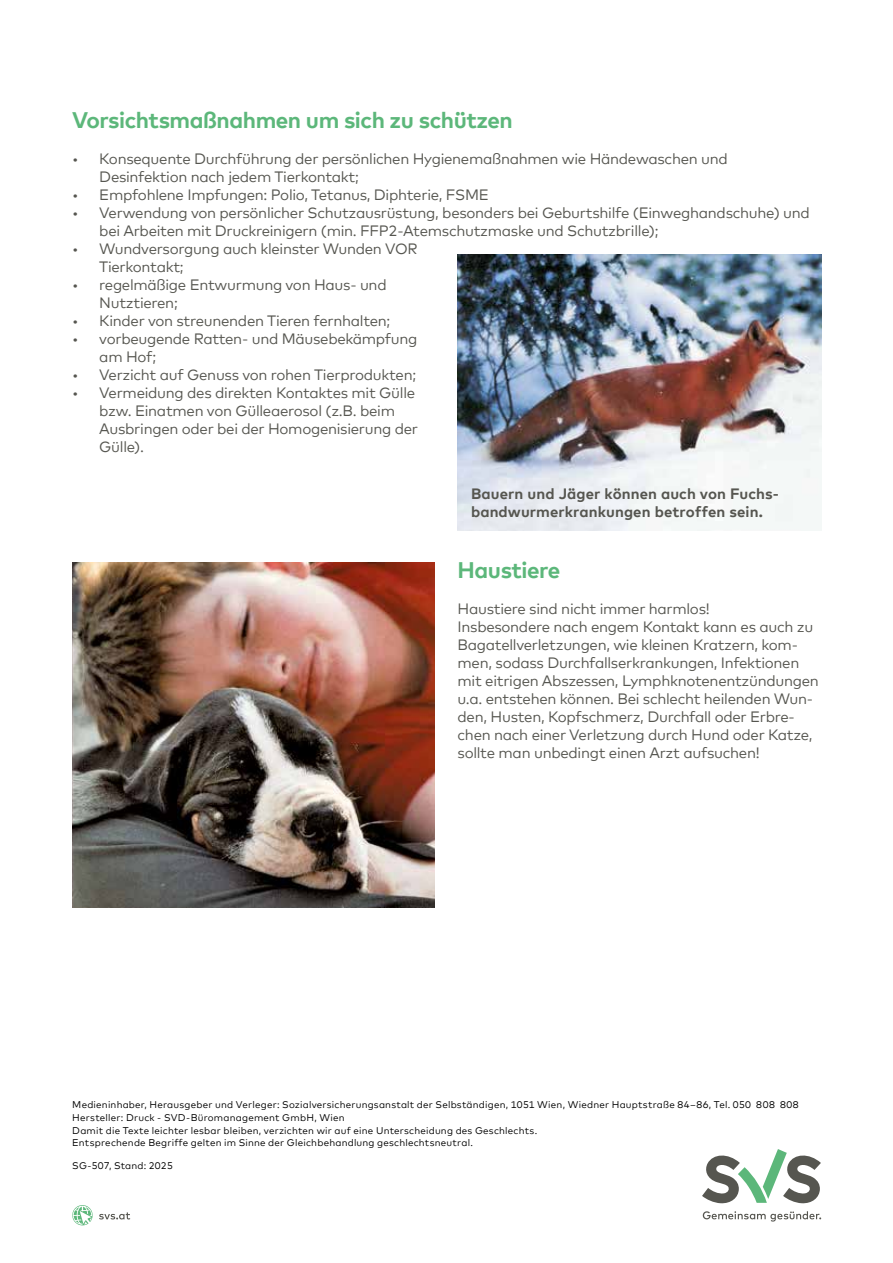
<style>
.page{position:relative;width:893px;height:1263px;background:#fff}
.page>*{position:absolute;margin:0;border:0;box-sizing:border-box;transform-origin:0 0}
.t1{font:700 22.5px "Mark Offc Pro";letter-spacing:-.02em;color:#5cb77a}
.t2{font:15px/18px "Mark Offc Pro";letter-spacing:-.02em;color:#565650}
.t3{font:700 15px/18px "Mark Offc Pro";letter-spacing:.005em;color:#565650}
.t4{font:9.75px/12.8px "Mark Offc Pro";letter-spacing:.02em;color:#000}
</style>
<div class="page">
<svg style="left:702px;top:1149px;width:119px;height:55px"></svg>
<svg style="left:703px;top:1211px;width:118px;height:10px"></svg>
<svg style="left:72px;top:1205px;width:21px;height:20px"></svg>
<svg style="left:99px;top:1212px;width:31px;height:7px"></svg>
<img style="left:72px;top:562px;width:362px;height:345px">
<img style="left:458px;top:254px;width:363px;height:277px">
<h1 class="t1" style="left:72px;top:103px;width:442px">Vorsichtsmaßnahmen um sich zu schützen</h1>
<p class="t2" style="left:99px;top:149px;width:630px;text-indent:-27px">• Konsequente Durchführung der persönlichen Hygienemaßnahmen wie Händewaschen und<br>Desinfektion nach jedem Tierkontakt;</p>
<p class="t2" style="left:72px;top:185px;width:418px">• Empfohlene Impfungen: Polio, Tetanus, Diphterie, FSME</p>
<p class="t2" style="left:99px;top:203px;width:712px;text-indent:-27px">• Verwendung von persönlicher Schutzausrüstung, besonders bei Geburtshilfe (Einweghandschuhe) und bei Arbeiten mit Druckreinigern (min. FFP2-Atemschutzmaske und Schutzbrille);</p>
<p class="t2" style="left:99px;top:239px;width:320px;text-indent:-27px">• Wundversorgung auch kleinster Wunden VOR<br>Tierkontakt;</p>
<p class="t2" style="left:99px;top:275px;width:289px;text-indent:-27px">• regelmäßige Entwurmung von Haus- und<br>Nutztieren;</p>
<p class="t2" style="left:72px;top:311px;width:320px">• Kinder von streunenden Tieren fernhalten;</p>
<p class="t2" style="left:99px;top:329px;width:320px;text-indent:-27px">• vorbeugende Ratten- und Mäusebekämpfung am Hof;</p>
<p class="t2" style="left:72px;top:365px;width:345px">• Verzicht auf Genuss von rohen Tierprodukten;</p>
<p class="t2" style="left:99px;top:383px;width:320px;text-indent:-27px">• Vermeidung des direkten Kontaktes mit Gülle bzw. Einatmen von Gülleaerosol (z.B. beim Ausbringen oder bei der Homogenisierung der Gülle).</p>
<p class="t3" style="left:471px;top:484px;width:309px">Bauern und Jäger können auch von Fuchs&shy;bandwurmerkrankungen betroffen sein.</p>
<h1 class="t1" style="left:458px;top:553px;width:104px">Haustiere</h1>
<p class="t2" style="left:458px;top:599px;width:363px">Haustiere sind nicht immer harmlos!<br>Insbesondere nach engem Kontakt kann es auch zu Bagatellverletzungen, wie kleinen Kratzern, kom&shy;men, sodass Durchfallserkrankungen, Infektionen mit eitrigen Abszessen, Lymphknotenentzündungen u.a. entstehen können. Bei schlecht heilenden Wun&shy;den, Husten, Kopfschmerz, Durchfall oder Erbre&shy;chen nach einer Verletzung durch Hund oder Katze, sollte man unbedingt einen Arzt aufsuchen!</p>
<p class="t4" style="left:72px;top:1097px;width:728px">Medieninhaber, Herausgeber und Verleger: Sozialversicherungsanstalt der Selbständigen, 1051 Wien, Wiedner Hauptstraße 84–86, Tel. 050 808 808<br>Hersteller: Druck - SVD- Büromanagement GmbH, Wien<br>Damit die Texte leichter lesbar bleiben, verzichten wir auf eine Unterscheidung des Geschlechts.<br>Entsprechende Begriffe gelten im Sinne der Gleichbehandlung geschlechtsneutral.</p>
<p class="t4" style="left:72px;top:1158px;width:102px">SG-507, Stand: 2025</p>
</div>
